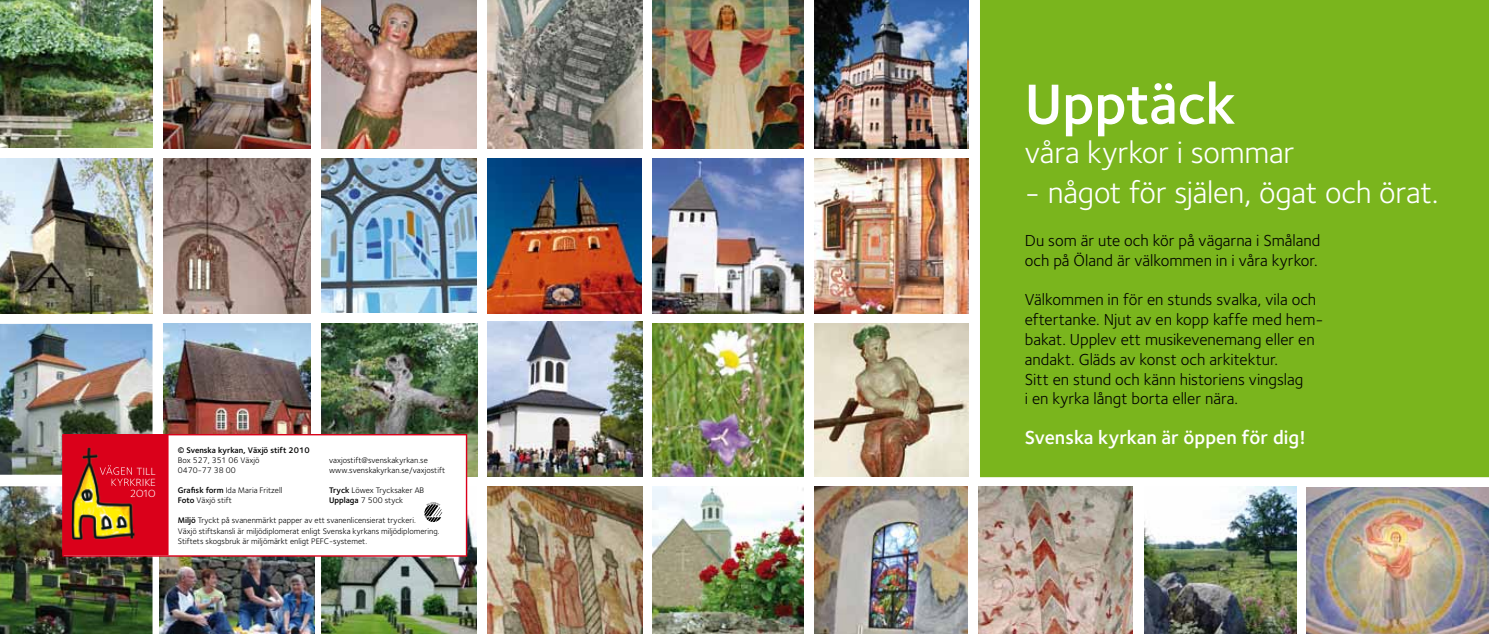
<style>
.page{position:relative;width:1489px;height:634px;background:#fff}
.page>*{position:absolute;margin:0;border:0;box-sizing:border-box;transform-origin:0 0}
.t1{font:600 58.5px "Foundry Sterling";letter-spacing:-.01em;color:#fff}
.t2{font:31.5px "Foundry Sterling";letter-spacing:-.005em;color:#fff}
.t3{font:600 19.5px "Foundry Sterling";color:#fff}
.t4{font:16.5px/19.8px "Foundry Sterling";color:#000}
.t5{font:13.95px/11.2px "Foundry Sterling Light Expert";color:#fff;text-align:right}
.t6{font:8.4px/10.1px "Foundry Sterling";color:#000}
.t7{font:600 8.4px "Foundry Sterling";color:#000}
.s1{font-weight:600}
</style>
<div class="page">
<img style="left:1306px;top:487px;width:182px;height:147px">
<img style="left:321px;top:486px;width:156px;height:148px">
<img style="left:487px;top:0;width:155px;height:149px">
<img style="left:163px;top:0;width:148px;height:149px">
<img style="left:0;top:324px;width:152px;height:150px">
<img style="left:0;top:158px;width:152px;height:155px">
<img style="left:487px;top:486px;width:155px;height:148px">
<img style="left:487px;top:321px;width:155px;height:155px">
<img style="left:163px;top:324px;width:148px;height:110px">
<img style="left:814px;top:324px;width:154px;height:152px">
<img style="left:653px;top:158px;width:150px;height:155px">
<img style="left:652px;top:486px;width:151px;height:148px">
<img style="left:814px;top:486px;width:153px;height:148px">
<img style="left:163px;top:158px;width:148px;height:155px">
<img style="left:653px;top:324px;width:150px;height:152px">
<img style="left:321px;top:324px;width:156px;height:152px">
<img style="left:653px;top:0;width:150px;height:149px">
<img style="left:321px;top:0;width:156px;height:149px">
<img style="left:487px;top:158px;width:155px;height:155px">
<img style="left:1144px;top:486px;width:152px;height:148px">
<img style="left:321px;top:158px;width:156px;height:154px">
<img style="left:0;top:486px;width:152px;height:148px">
<img style="left:160px;top:556px;width:154px;height:78px">
<img style="left:0;top:0;width:152px;height:148px">
<div style="left:980px;top:0;width:508px;height:478px;background:#7ab51d"></div>
<svg style="left:62px;top:434px;width:405px;height:122px"></svg>
<svg style="left:424px;top:502px;width:18px;height:20px"></svg>
<svg style="left:62px;top:434px;width:106px;height:121px;background:#cd201e"></svg>
<img style="left:814px;top:158px;width:154px;height:155px">
<img style="left:978px;top:486px;width:154px;height:148px">
<img style="left:814px;top:0;width:152px;height:149px">
<h3 class="t5" style="left:110px;top:475px;width:47px">kyrkrike<br>2010</h3>
<p class="t7" style="left:178px;top:445px;width:133px">© Svenska kyrkan, Växjö stift 2010</p>
<p class="t6" style="left:178px;top:455px;width:83px">Box 527, 351 06 Växjö</p>
<p class="t6" style="left:329px;top:455px;width:100px">vaxjostift@svenskakyrkan.se</p>
<p class="t6" style="left:178px;top:465px;width:59px">0470-77 38 00</p>
<p class="t6" style="left:329px;top:465px;width:118px">www.svenskakyrkan.se/vaxjostift</p>
<p class="t6" style="left:178px;top:485px;width:106px"><span class="s1">Grafisk form</span> Ida Maria Fritzell</p>
<p class="t6" style="left:329px;top:485px;width:97px"><span class="s1">Tryck</span> Löwex Trycksaker AB</p>
<p class="t6" style="left:178px;top:495px;width:56px"><span class="s1">Foto</span> Växjö stift</p>
<p class="t6" style="left:329px;top:495px;width:76px"><span class="s1">Upplaga</span> 7 500 styck</p>
<p class="t6" style="left:178px;top:515px;width:263px"><span class="s1">Miljö</span> Tryckt på svanenmärkt papper av ett svanenlicensierat tryckeri.<br>Växjö stiftskansli är miljödiplomerat enligt Svenska kyrkans miljödiplomering.<br>Stiftets skogsbruk är miljömärkt enligt PEFC-systemet.</p>
<h1 class="t1" style="left:1024px;top:69px;width:212px">Upptäck</h1>
<h2 class="t2" style="left:1024px;top:134px;width:271px">våra kyrkor i sommar</h2>
<h2 class="t2" style="left:1024px;top:174px;width:415px">- något för själen, ögat och örat.</h2>
<h3 class="t4" style="left:1024px;top:230px;width:297px">Du som är ute och kör på vägarna i Småland och på Öland är välkommen in i våra kyrkor.</h3>
<p class="t4" style="left:1024px;top:290px;width:300px">Välkommen in för en stunds svalka, vila och eftertanke. Njut av en kopp kaffe med hem&shy;bakat. Upplev ett musikevenemang eller en andakt. Gläds av konst och arkitektur.<br>Sitt en stund och känn historiens vingslag<br>i en kyrka långt borta eller nära.</p>
<h3 class="t3" style="left:1024px;top:426px;width:283px">Svenska kyrkan är öppen för dig!</h3>
</div>
